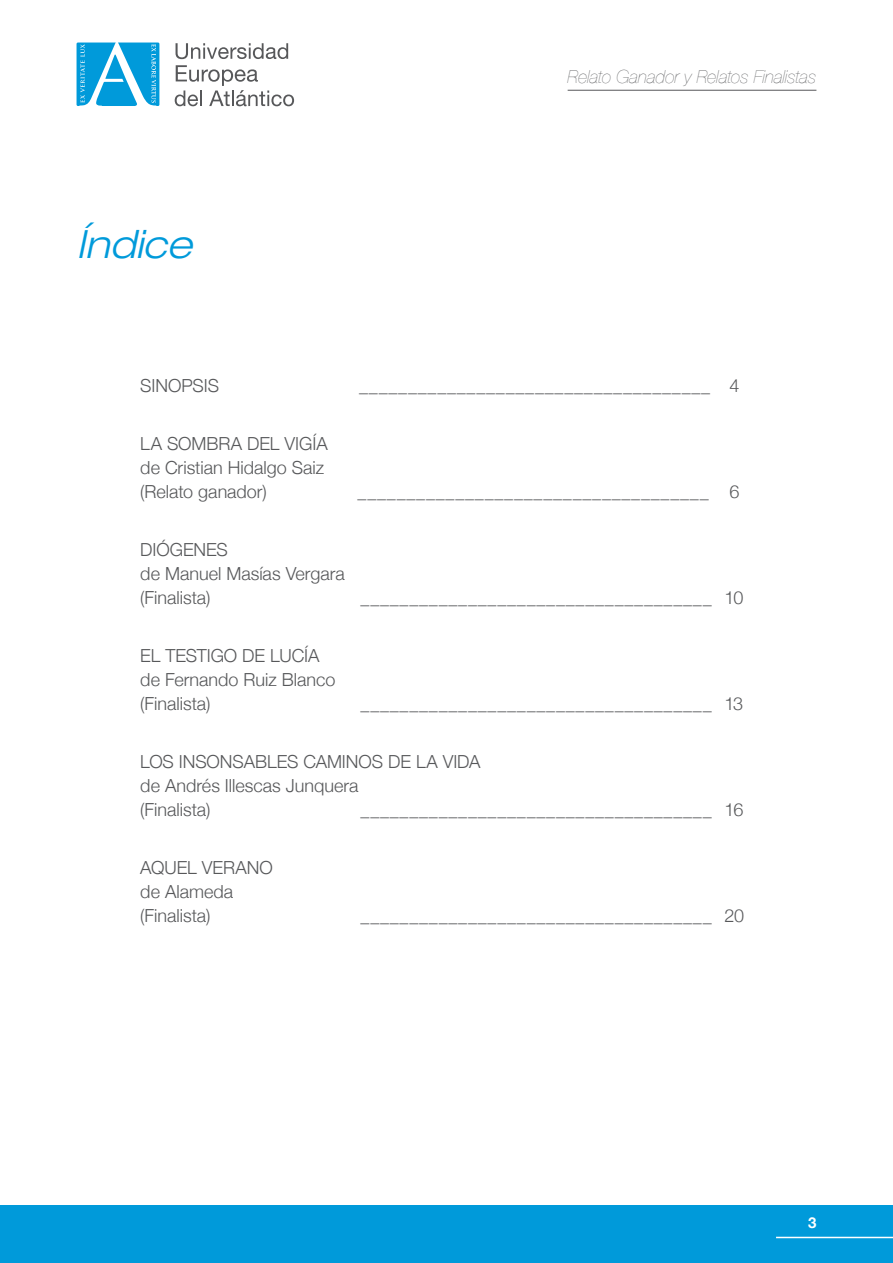
<style>
.page{position:relative;width:893px;height:1263px;background:#fff}
.page>*{position:absolute;margin:0;border:0;box-sizing:border-box;transform-origin:0 0}
.t1{font:italic 300 expanded 39px "Helvetica Neue LT Pro";color:#009ada}
.t2{font:300 18px/24px "Helvetica Neue";color:#57585a}
.t3{font:italic 200 18px "Helvetica Neue";color:#57585a}
.t4{font:700 15px "Helvetica Neue";color:#fff}
</style>
<div class="page">
<svg style="left:176px;top:43px;width:112px;height:16px"></svg>
<svg style="left:175px;top:65px;width:119px;height:41px"></svg>
<svg style="left:77px;top:43px;width:82px;height:63px"></svg>
<div style="left:0;top:1205px;width:893px;height:58px;background:#009ada"></div>
<hr style="left:568px;top:90px;width:248px;height:1px;background:#57585a">
<hr style="left:776px;top:1237px;width:117px;height:1px;background:#fff">
<h1 class="t1" style="left:77px;top:221px;width:117px">Índice</h1>
<p class="t3" style="left:568px;top:66px;width:250px">Relato Ganador y Relatos Finalistas</p>
<p class="t2" style="left:140px;top:373px;width:80px">SINOPSIS</p>
<p class="t2" style="left:359px;top:373px;width:382px">____________________________________ 4</p>
<p class="t2" style="left:140px;top:431px;width:189px">LA SOMBRA DEL VIGÍA de Cristian Hidalgo Saiz (Relato ganador)</p>
<p class="t2" style="left:358px;top:479px;width:383px">____________________________________ 6</p>
<p class="t2" style="left:140px;top:537px;width:206px">DIÓGENES<br>de Manuel Masías Vergara (Finalista)</p>
<p class="t2" style="left:140px;top:643px;width:197px">EL TESTIGO DE LUCÍA de Fernando Ruiz Blanco (Finalista)</p>
<p class="t2" style="left:361px;top:585px;width:384px">____________________________________ 10</p>
<p class="t2" style="left:361px;top:691px;width:384px">____________________________________ 13</p>
<p class="t2" style="left:140px;top:749px;width:342px">LOS INSONSABLES CAMINOS DE LA VIDA de Andrés Illescas Junquera<br>(Finalista)</p>
<p class="t2" style="left:361px;top:797px;width:384px">____________________________________ 16</p>
<p class="t2" style="left:140px;top:855px;width:134px">AQUEL VERANO de Alameda (Finalista)</p>
<p class="t2" style="left:361px;top:903px;width:385px">____________________________________ 20</p>
<p class="t4" style="left:808px;top:1213px;width:10px">3</p>
</div>
